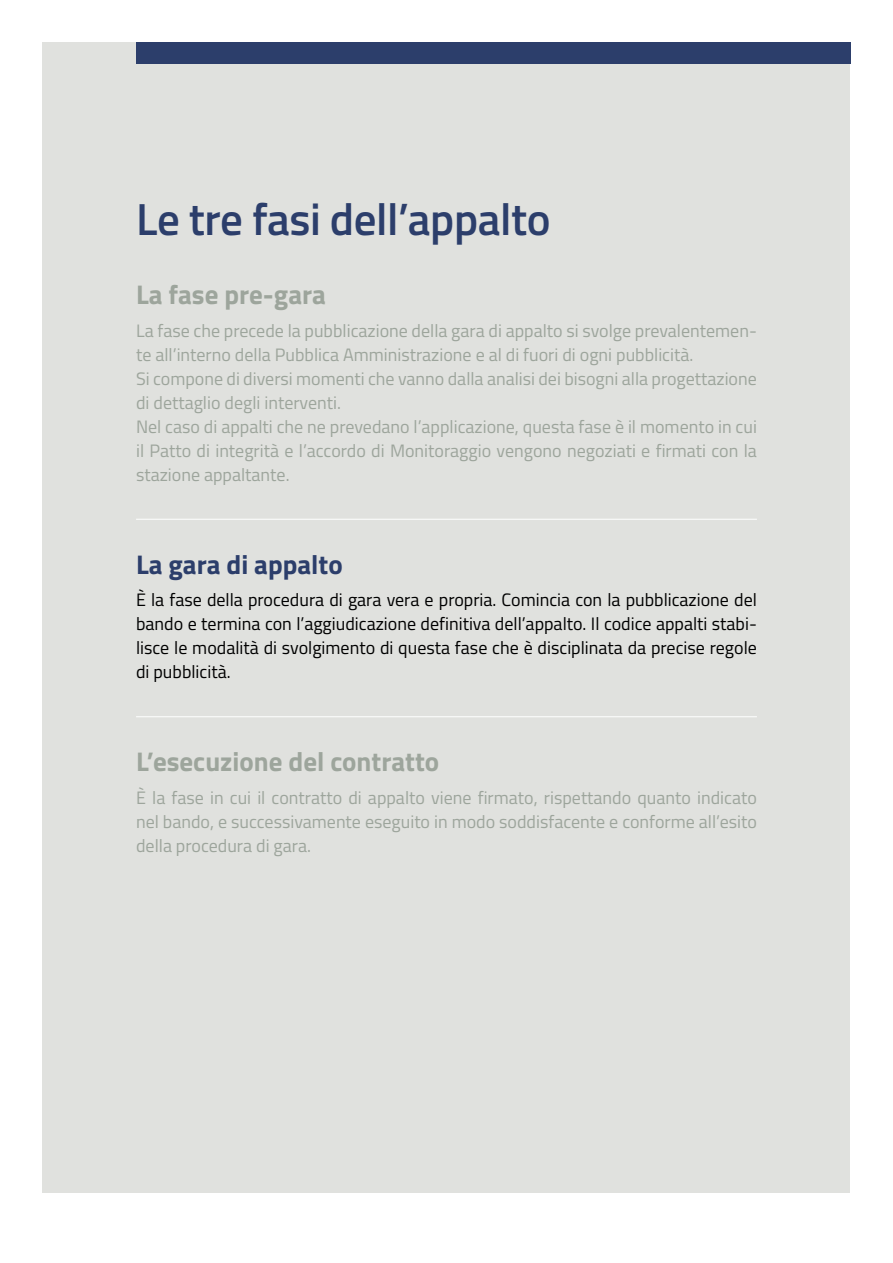
<style>
.page{position:relative;width:893px;height:1263px;background:#fff}
.page>*{position:absolute;margin:0;border:0;box-sizing:border-box;transform-origin:0 0}
.t1{font:600 45px "Titillium";letter-spacing:-.01em;color:#2c3e6b}
.t2{font:700 27px "Titillium";color:#9da59c}
.t3{font:700 27px "Titillium";color:#2c3e6b}
.t4{font:18px/24px "Titillium";color:#9da59c}
.t5{font:18px/24px "Titillium";color:#000;text-align:justify}
</style>
<div class="page">
<div style="left:43px;top:43px;width:807px;height:1150px;background:#e0e1de"></div>
<hr style="left:136px;top:519px;width:621px;height:1px;background:#fff">
<hr style="left:136px;top:716px;width:621px;height:1px;background:#fff">
<div style="left:136px;top:43px;width:714px;height:21px;background:#2c3e6b"></div>
<h1 class="t1" style="left:136px;top:185px;width:416px">Le tre fasi dell’appalto</h1>
<h2 class="t2" style="left:136px;top:274px;width:191px">La fase pre-gara</h2>
<p class="t4" style="left:136px;top:317px;width:622px">La fase che precede la pubblicazione della gara di appalto si svolge prevalentemen&shy;te all’interno della Pubblica Amministrazione e al di fuori di ogni pubblicità.<br>Si compone di diversi momenti che vanno dalla analisi dei bisogni alla progettazione di dettaglio degli interventi.<br>Nel caso di appalti che ne prevedano l’applicazione, questa fase è il momento in cui il Patto di integrità e l’accordo di Monitoraggio vengono negoziati e firmati con la stazione appaltante.</p>
<h2 class="t3" style="left:136px;top:543px;width:208px">La gara di appalto</h2>
<p class="t5" style="left:136px;top:587px;width:622px">È la fase della procedura di gara vera e propria. Comincia con la pubblicazione del bando e termina con l’aggiudicazione definitiva dell’appalto. Il codice appalti stabi&shy;lisce le modalità di svolgimento di questa fase che è disciplinata da precise regole di pubblicità.</p>
<h2 class="t2" style="left:136px;top:741px;width:305px">L’esecuzione del contratto</h2>
<p class="t4" style="left:136px;top:784px;width:622px;text-align:justify">È la fase in cui il contratto di appalto viene firmato, rispettando quanto indicato nel bando, e successivamente eseguito in modo soddisfacente e conforme all’esito della procedura di gara.</p>
</div>
